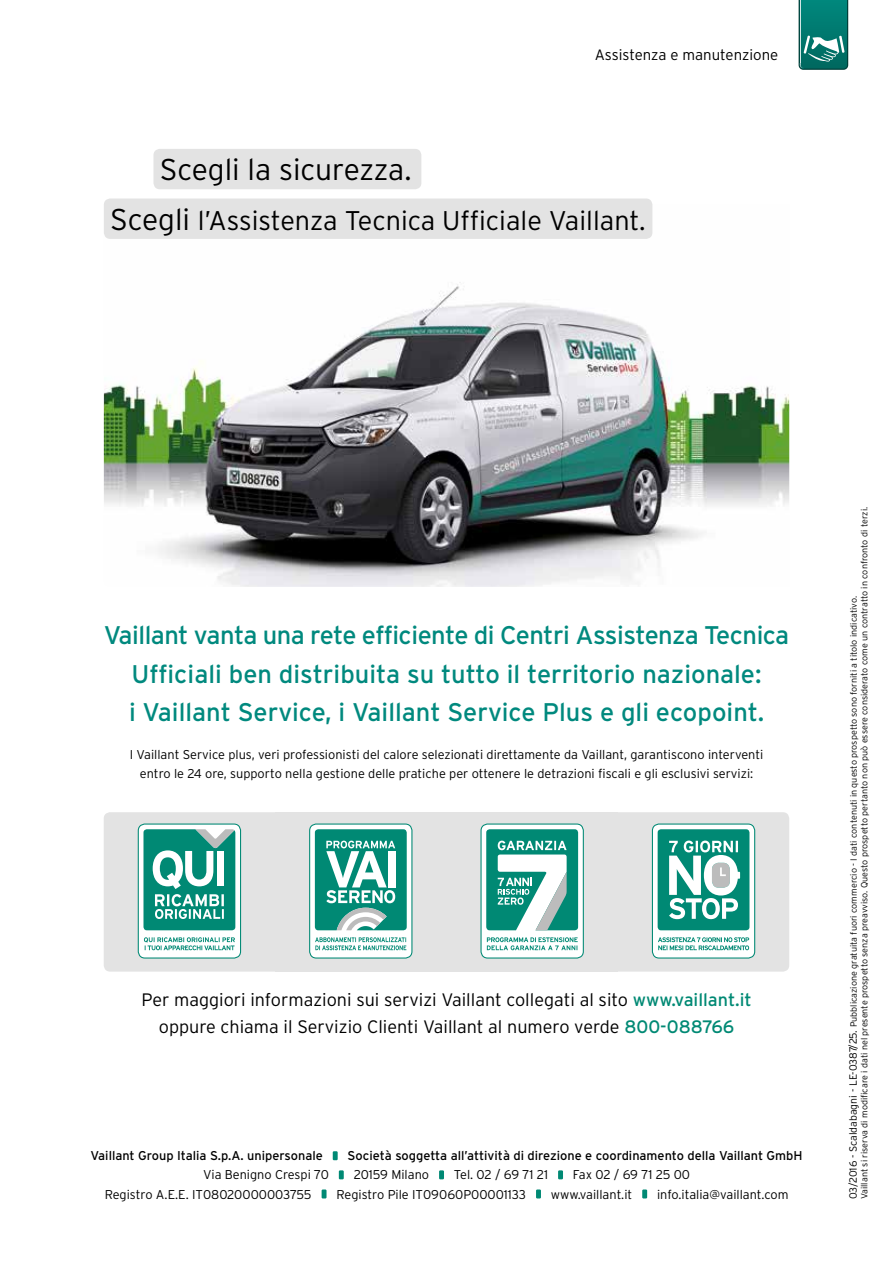
<style>
.page{position:relative;width:893px;height:1263px;background:#fff}
.page>*{position:absolute;margin:0;border:0;box-sizing:border-box;transform-origin:0 0}
.t1{font:300 30px "Interstate OT";letter-spacing:-.005em;color:#000}
.t2{font:300 27px "Interstate";color:#000}
.t3{font:25.5px/38.2px "Interstate OT";letter-spacing:-.005em;color:#00897e;text-align:center}
.t4{font:300 18px/27px "Interstate OT";color:#000;text-align:center}
.t5{font:300 15px "Interstate";color:#000}
.t6{font:300 12.75px/19.2px "Interstate OT";color:#000;text-align:center}
.t7{font:300 12.75px "Interstate";color:#000}
.t8{font:12.75px "Interstate";color:#000}
.t9{font:300 12.75px "Interstate";letter-spacing:-.02em;color:#000}
.t10{font:300 9px/10.8px "Interstate";color:#000}
.s1{font-family:"Interstate OT";font-size:30px}
.s2{font-weight:400;color:#008974}
.s3{font-size:10.5px}
</style>
<div class="page">
<div style="left:333px;top:1151px;width:5px;height:9px;background:#008974"></div>
<div style="left:339px;top:1170px;width:5px;height:9px;background:#008974"></div>
<div style="left:439px;top:1170px;width:5px;height:9px;background:#008974"></div>
<div style="left:558px;top:1170px;width:5px;height:9px;background:#008974"></div>
<div style="left:322px;top:1189px;width:5px;height:9px;background:#008974"></div>
<div style="left:536px;top:1189px;width:5px;height:9px;background:#008974"></div>
<div style="left:642px;top:1189px;width:5px;height:9px;background:#008974"></div>
<img style="left:104px;top:205px;width:685px;height:382px">
<svg style="left:799px;top:0;width:49px;height:70px;background:#20867e"></svg>
<div style="left:153px;top:149px;width:268px;height:40px;background:#e3e3e3;border-radius:6px"></div>
<div style="left:104px;top:198px;width:548px;height:41px;background:#e3e3e3;border-radius:6px"></div>
<div style="left:275px;top:812px;width:171px;height:159px;background:#e3e3e3"></div>
<div style="left:446px;top:812px;width:172px;height:159px;background:#e3e3e3"></div>
<svg style="left:104px;top:812px;width:171px;height:159px"></svg>
<div style="left:309px;top:823px;width:103px;height:135px;background:#fff;border:1px solid #008974;border-radius:7px"></div>
<svg style="left:315px;top:829px;width:92px;height:101px"></svg>
<svg style="left:315px;top:937px;width:91px;height:13px"></svg>
<div style="left:480px;top:823px;width:104px;height:135px;background:#fff;border:1px solid #008974;border-radius:7px"></div>
<svg style="left:486px;top:829px;width:92px;height:101px"></svg>
<svg style="left:487px;top:937px;width:91px;height:13px"></svg>
<svg style="left:618px;top:812px;width:171px;height:159px"></svg>
<h3 class="t5" style="left:595px;top:47px;width:185px">Assistenza e manutenzione</h3>
<h1 class="t1" style="left:160px;top:153px;width:253px">Scegli la sicurezza.</h1>
<h2 class="t2" style="left:110px;top:205px;width:537px"><span class="s1">Scegli</span> l’Assistenza Tecnica Ufficiale Vaillant.</h2>
<h3 class="t3" style="left:104px;top:616px;width:687px">Vaillant vanta una rete efficiente di Centri Assistenza Tecnica<br>Ufficiali ben distribuita su tutto il territorio nazionale:<br>i Vaillant Service, i Vaillant Service Plus e gli ecopoint.</h3>
<p class="t6" style="left:130px;top:745px;width:635px">I Vaillant Service plus, veri professionisti del calore selezionati direttamente da Vaillant, garantiscono interventi entro le 24 ore, supporto nella gestione delle pratiche per ottenere le detrazioni fiscali e gli esclusivi servizi:</p>
<h3 class="t4" style="left:142px;top:986px;width:612px">Per maggiori informazioni sui servizi Vaillant collegati al sito <span class="s2">www.vaillant.it </span>oppure chiama il Servizio Clienti Vaillant al numero verde <span class="s2">800-088766</span></h3>
<h3 class="t8" style="left:91px;top:1148px;width:234px">Vaillant Group Italia S.p.A. unipersonale</h3>
<h3 class="t8" style="left:348px;top:1148px;width:456px">Società soggetta all’attività di direzione e coordinamento della Vaillant GmbH</h3>
<h3 class="t7" style="left:203px;top:1168px;width:127px">Via Benigno Crespi 70</h3>
<h3 class="t7" style="left:354px;top:1168px;width:77px">20159 Milano</h3>
<h3 class="t7" style="left:454px;top:1168px;width:96px">Tel. 02 / 69 71 21</h3>
<h3 class="t9" style="left:573px;top:1168px;width:119px">Fax 02 / 69 71 25 00</h3>
<h3 class="t7" style="left:105px;top:1187px;width:208px">Registro A.E.E. IT08020000003755</h3>
<h3 class="t7" style="left:336px;top:1187px;width:191px">Registro Pile IT09060P00001133</h3>
<h3 class="t7" style="left:551px;top:1187px;width:83px">www.vaillant.it</h3>
<h3 class="t7" style="left:657px;top:1187px;width:133px">info.italia@vaillant.com</h3>
<p class="t10" style="left:848px;top:1199px;width:694px;rotate:-90deg"><span class="s3">03/2016 - Scaldabagni - LE-0387/25.</span> Pubblicazione gratuita fuori commercio - I dati contenuti in questo prospetto sono forniti a titolo indicativo.<br>Vaillant si riserva di modificare i dati nel presente prospetto senza preavviso. Questo prospetto pertanto non può essere considerato come un contratto in confronto di terzi.</p>
</div>
